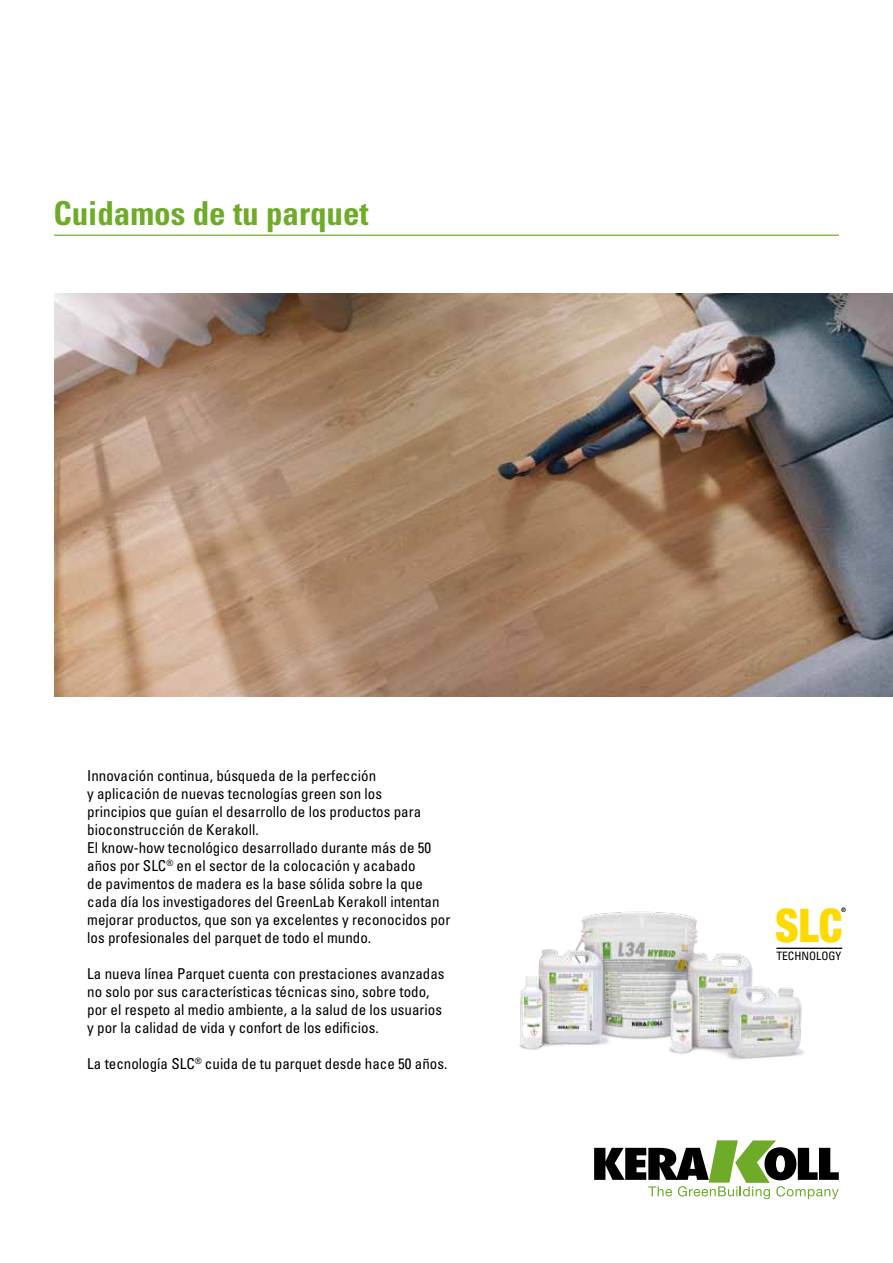
<style>
.page{position:relative;width:893px;height:1263px;background:#fff}
.page>*{position:absolute;margin:0;border:0;box-sizing:border-box;transform-origin:0 0}
.t1{font:900 condensed 46.5px "Helvetica Neue LT Std";color:#ffda00;scale:.95 1}
.t2{font:700 condensed 33px "Univers LT Std";color:#6eab28}
.t3{font:condensed 15px/18px "Univers LT Std";color:#000}
.t4{font:condensed 11.55px "Univers LT Std";color:#000}
.t5{font:500 condensed 6.15px "Helvetica Neue LT Std";color:#000}
</style>
<div class="page">
<hr style="left:54px;top:235px;width:785px;height:1px;background:#6eab28">
<svg style="left:594px;top:1140px;width:245px;height:59px"></svg>
<img style="left:54px;top:293px;width:839px;height:403px">
<hr style="left:776px;top:948px;width:66px;height:1px;background:#000">
<img style="left:519px;top:911px;width:315px;height:149px">
<h2 class="t2" style="left:53px;top:193px;width:317px">Cuidamos de tu parquet</h2>
<p class="t3" style="left:87px;top:766px;width:365px">Innovación continua, búsqueda de la perfección<br>y aplicación de nuevas tecnologías green son los<br>principios que guían el desarrollo de los productos para bioconstrucción de Kerakoll.<br>El know-how tecnológico desarrollado durante más de 50 años por SLC<sup>®</sup> en el sector de la colocación y acabado<br>de pavimentos de madera es la base sólida sobre la que cada día los investigadores del GreenLab Kerakoll intentan mejorar productos, que son ya excelentes y reconocidos por los profesionales del parquet de todo el mundo.</p>
<p class="t3" style="left:87px;top:964px;width:359px">La nueva línea Parquet cuenta con prestaciones avanzadas no solo por sus características técnicas sino, sobre todo, por el respeto al medio ambiente, a la salud de los usuarios y por la calidad de vida y confort de los edificios.</p>
<p class="t3" style="left:87px;top:1054px;width:362px">La tecnología SLC<sup>®</sup> cuida de tu parquet desde hace 50 años.</p>
<h1 class="t1" style="left:775px;top:897px;width:73px">SLC</h1>
<p class="t5" style="left:841px;top:906px;width:6px">®</p>
<p class="t4" style="left:776px;top:949px;width:66px">TECHNOLOGY</p>
</div>
